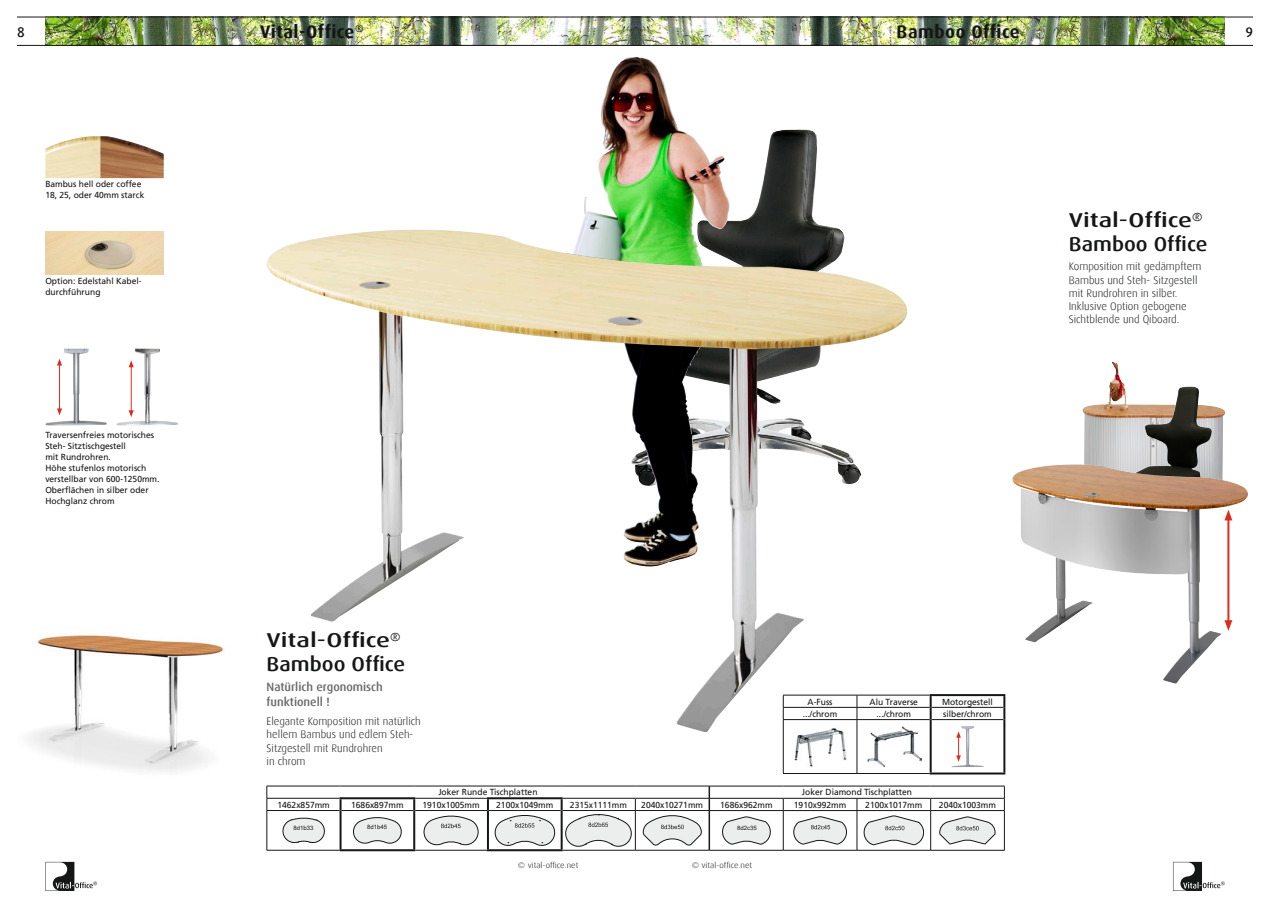
<style>
.page{position:relative;width:1270px;height:908px;background:#fff}
.page>*{position:absolute;margin:0;border:0;box-sizing:border-box;transform-origin:0 0}
.t1{font:500 20px/24px "Dax";color:#151616;scale:1.3 1}
.t2{font:700 18px "Dax";letter-spacing:.025em;color:#151616}
.t3{font:500 14px "Dax";color:#151616}
.t4{font:500 12px/14.4px "Dax";color:#686868}
.t5{font:300 11px/13.2px "Dax";color:#151616}
.t6{font:8.8px/11px "Frutiger LT";color:#151616}
.t7{font:300 8px "Dax";color:#151616;scale:1.1 1}
.t8{font:6px "Arial";color:#151616}
</style>
<div class="page">
<img style="left:45px;top:18px;width:1180px;height:27px">
<svg style="left:45px;top:861px;width:52px;height:29px"></svg>
<hr style="left:17px;top:17px;width:1236px;height:1px;background:#151616">
<hr style="left:17px;top:45px;width:1236px;height:1px;background:#151616">
<svg style="left:1173px;top:861px;width:52px;height:29px"></svg>
<img style="left:633px;top:86px;width:185px;height:111px">
<img style="left:597px;top:57px;width:36px;height:140px">
<img style="left:266px;top:197px;width:641px;height:534px">
<img style="left:45px;top:136px;width:119px;height:42px">
<img style="left:45px;top:231px;width:119px;height:43px">
<img style="left:1082px;top:361px;width:143px;height:103px">
<img style="left:1119px;top:386px;width:93px;height:78px">
<img style="left:1012px;top:464px;width:236px;height:219px">
<hr style="left:1227px;top:516px;width:2px;height:107px;background:#dd2b1c">
<svg style="left:1224px;top:620px;width:8px;height:10px"></svg>
<svg style="left:1224px;top:509px;width:8px;height:11px"></svg>
<img style="left:29px;top:635px;width:195px;height:137px">
<img style="left:45px;top:348px;width:62px;height:77px">
<hr style="left:59px;top:364px;width:1px;height:46px;background:#dd2b1c">
<svg style="left:57px;top:408px;width:5px;height:7px"></svg>
<svg style="left:57px;top:358px;width:5px;height:7px"></svg>
<img style="left:116px;top:348px;width:63px;height:77px">
<hr style="left:131px;top:365px;width:1px;height:46px;background:#dd2b1c">
<svg style="left:129px;top:410px;width:5px;height:7px"></svg>
<svg style="left:129px;top:360px;width:5px;height:7px"></svg>
<div style="left:857px;top:719px;width:74px;height:54px;background:#fff"></div>
<hr style="left:932px;top:706px;width:71px;height:1px;background:#151616">
<hr style="left:932px;top:719px;width:71px;height:1px;background:#151616">
<hr style="left:783px;top:694px;width:74px;height:1px;background:#151616">
<hr style="left:783px;top:706px;width:74px;height:1px;background:#151616">
<svg style="left:783px;top:695px;width:1px;height:24px"></svg>
<hr style="left:783px;top:719px;width:74px;height:1px;background:#151616">
<hr style="left:783px;top:719px;width:1px;height:53px;background:#151616">
<hr style="left:783px;top:772px;width:74px;height:1px;background:#151616">
<hr style="left:857px;top:706px;width:73px;height:1px;background:#151616">
<hr style="left:857px;top:719px;width:73px;height:1px;background:#151616">
<hr style="left:857px;top:694px;width:73px;height:1px;background:#151616">
<svg style="left:857px;top:695px;width:1px;height:24px"></svg>
<hr style="left:857px;top:719px;width:1px;height:53px;background:#151616">
<hr style="left:857px;top:772px;width:73px;height:1px;background:#151616">
<hr style="left:930px;top:693px;width:75px;height:2px;background:#151616">
<svg style="left:930px;top:695px;width:2px;height:24px"></svg>
<svg style="left:1003px;top:695px;width:2px;height:24px"></svg>
<hr style="left:930px;top:719px;width:2px;height:53px;background:#151616">
<hr style="left:1003px;top:719px;width:2px;height:53px;background:#151616">
<hr style="left:930px;top:772px;width:75px;height:2px;background:#151616">
<img style="left:793px;top:727px;width:54px;height:38px">
<img style="left:867px;top:726px;width:54px;height:40px">
<img style="left:956px;top:726px;width:27px;height:40px">
<svg style="left:956px;top:731px;width:5px;height:30px"></svg>
<hr style="left:857px;top:797px;width:74px;height:1px;background:#151616">
<hr style="left:857px;top:810px;width:74px;height:1px;background:#151616">
<hr style="left:931px;top:810px;width:74px;height:1px;background:#151616">
<hr style="left:857px;top:849px;width:74px;height:1px;background:#151616">
<hr style="left:709px;top:785px;width:74px;height:1px;background:#151616">
<hr style="left:783px;top:785px;width:74px;height:1px;background:#151616">
<hr style="left:857px;top:785px;width:74px;height:1px;background:#151616">
<hr style="left:931px;top:785px;width:74px;height:1px;background:#151616">
<hr style="left:709px;top:797px;width:74px;height:1px;background:#151616">
<hr style="left:783px;top:797px;width:74px;height:1px;background:#151616">
<svg style="left:783px;top:798px;width:1px;height:12px"></svg>
<svg style="left:857px;top:798px;width:1px;height:12px"></svg>
<hr style="left:709px;top:810px;width:74px;height:1px;background:#151616">
<hr style="left:783px;top:810px;width:74px;height:1px;background:#151616">
<hr style="left:783px;top:810px;width:1px;height:39px;background:#151616">
<hr style="left:857px;top:810px;width:1px;height:39px;background:#151616">
<hr style="left:709px;top:849px;width:74px;height:1px;background:#151616">
<hr style="left:783px;top:849px;width:74px;height:1px;background:#151616">
<hr style="left:931px;top:797px;width:74px;height:1px;background:#151616">
<svg style="left:930px;top:798px;width:1px;height:12px"></svg>
<svg style="left:1004px;top:786px;width:1px;height:24px"></svg>
<hr style="left:930px;top:810px;width:1px;height:39px;background:#151616">
<hr style="left:1004px;top:810px;width:1px;height:39px;background:#151616">
<hr style="left:931px;top:849px;width:74px;height:1px;background:#151616">
<svg style="left:722px;top:816px;width:49px;height:28px"></svg>
<svg style="left:793px;top:816px;width:54px;height:28px"></svg>
<svg style="left:864px;top:815px;width:60px;height:29px"></svg>
<svg style="left:939px;top:816px;width:57px;height:27px"></svg>
<hr style="left:563px;top:797px;width:72px;height:1px;background:#151616">
<hr style="left:635px;top:797px;width:74px;height:1px;background:#151616">
<svg style="left:709px;top:785px;width:1px;height:25px"></svg>
<hr style="left:489px;top:809px;width:72px;height:1px;background:#151616">
<hr style="left:635px;top:809px;width:74px;height:1px;background:#151616">
<hr style="left:635px;top:810px;width:1px;height:39px;background:#151616">
<hr style="left:709px;top:810px;width:1px;height:39px;background:#151616">
<hr style="left:563px;top:849px;width:72px;height:1px;background:#151616">
<hr style="left:635px;top:849px;width:74px;height:1px;background:#151616">
<hr style="left:267px;top:785px;width:74px;height:1px;background:#151616">
<hr style="left:341px;top:785px;width:73px;height:1px;background:#151616">
<hr style="left:414px;top:785px;width:74px;height:1px;background:#151616">
<hr style="left:488px;top:785px;width:74px;height:1px;background:#151616">
<hr style="left:562px;top:785px;width:73px;height:1px;background:#151616">
<hr style="left:635px;top:785px;width:74px;height:1px;background:#151616">
<hr style="left:267px;top:797px;width:73px;height:1px;background:#151616">
<svg style="left:267px;top:785px;width:1px;height:24px"></svg>
<hr style="left:267px;top:809px;width:73px;height:1px;background:#151616">
<hr style="left:267px;top:810px;width:1px;height:39px;background:#151616">
<hr style="left:342px;top:809px;width:71px;height:1px;background:#151616">
<hr style="left:267px;top:849px;width:73px;height:1px;background:#151616">
<hr style="left:415px;top:809px;width:72px;height:1px;background:#151616">
<hr style="left:415px;top:797px;width:72px;height:1px;background:#151616">
<hr style="left:415px;top:849px;width:72px;height:1px;background:#151616">
<hr style="left:487px;top:796px;width:76px;height:2px;background:#151616">
<svg style="left:487px;top:798px;width:2px;height:12px"></svg>
<hr style="left:487px;top:810px;width:2px;height:38px;background:#151616">
<hr style="left:561px;top:810px;width:2px;height:38px;background:#151616">
<hr style="left:487px;top:848px;width:76px;height:2px;background:#151616">
<hr style="left:340px;top:796px;width:75px;height:2px;background:#151616">
<svg style="left:340px;top:798px;width:2px;height:12px"></svg>
<svg style="left:413px;top:798px;width:2px;height:12px"></svg>
<hr style="left:340px;top:810px;width:2px;height:38px;background:#151616">
<hr style="left:413px;top:810px;width:2px;height:38px;background:#151616">
<hr style="left:340px;top:848px;width:75px;height:2px;background:#151616">
<svg style="left:283px;top:817px;width:42px;height:25px"></svg>
<svg style="left:353px;top:817px;width:49px;height:26px"></svg>
<svg style="left:423px;top:815px;width:56px;height:29px"></svg>
<svg style="left:495px;top:815px;width:60px;height:30px"></svg>
<svg style="left:561px;top:798px;width:75px;height:48px"></svg>
<svg style="left:643px;top:815px;width:59px;height:30px"></svg>
<h2 class="t2" style="left:260px;top:22px;width:105px">Vital-Office<sup>®</sup></h2>
<h2 class="t2" style="left:897px;top:22px;width:125px">Bamboo Office</h2>
<h3 class="t3" style="left:17px;top:24px;width:9px">8</h3>
<h3 class="t3" style="left:1245px;top:24px;width:9px">9</h3>
<p class="t6" style="left:45px;top:179px;width:101px">Bambus hell oder coffee<br>18, 25, oder 40mm starck</p>
<p class="t6" style="left:45px;top:275px;width:98px">Option: Edelstahl Kabel&shy;durchführung</p>
<p class="t6" style="left:45px;top:429px;width:116px">Traversenfreies motorisches<br>Steh- Sitztischgestell<br>mit Rundrohren.<br>Höhe stufenlos motorisch verstellbar von 600-1250mm.<br>Oberflächen in silber oder<br>Hochglanz chrom</p>
<h1 class="t1" style="left:1069px;top:208px;width:108px">Vital-Office<sup>®<br></sup>Bamboo Office</h1>
<p class="t5" style="left:1069px;top:260px;width:134px">Komposition mit gedämpftem<br>Bambus und Steh- Sitzgestell mit Rundrohren in silber.<br>Inklusive Option gebogene<br>Sichtblende und Qiboard.</p>
<h1 class="t1" style="left:267px;top:628px;width:108px">Vital-Office<sup>®<br></sup>Bamboo Office</h1>
<h3 class="t4" style="left:267px;top:680px;width:118px">Natürlich ergonomisch funktionell !</h3>
<p class="t5" style="left:267px;top:714px;width:156px">Elegante Komposition mit natürlich hellem Bambus und edlem Steh-<br>Sitzgestell mit Rundrohren<br>in chrom</p>
<p class="t6" style="left:438px;top:786px;width:101px">Joker Runde Tischplatten</p>
<p class="t6" style="left:277px;top:798px;width:54px">1462x857mm</p>
<p class="t6" style="left:351px;top:798px;width:54px">1686x897mm</p>
<p class="t6" style="left:423px;top:798px;width:59px">1910x1005mm</p>
<p class="t6" style="left:496px;top:798px;width:59px">2100x1049mm</p>
<p class="t6" style="left:570px;top:798px;width:59px">2315x1111mm</p>
<p class="t6" style="left:641px;top:798px;width:63px">2040x10271mm</p>
<p class="t8" style="left:293px;top:823px;width:22px">8d1b33</p>
<p class="t8" style="left:367px;top:823px;width:22px">8d1b45</p>
<p class="t6" style="left:808px;top:695px;width:26px">A-Fuss</p>
<p class="t6" style="left:870px;top:695px;width:50px">Alu Traverse</p>
<p class="t6" style="left:942px;top:695px;width:52px">Motorgestell</p>
<p class="t6" style="left:803px;top:708px;width:36px">.../chrom</p>
<p class="t6" style="left:877px;top:708px;width:36px">.../chrom</p>
<p class="t6" style="left:943px;top:708px;width:50px">silber/chrom</p>
<p class="t6" style="left:802px;top:786px;width:112px">Joker Diamond Tischplatten</p>
<p class="t6" style="left:720px;top:798px;width:54px">1686x962mm</p>
<p class="t6" style="left:794px;top:798px;width:54px">1910x992mm</p>
<p class="t6" style="left:865px;top:798px;width:59px">2100x1017mm</p>
<p class="t6" style="left:939px;top:798px;width:59px">2040x1003mm</p>
<p class="t8" style="left:737px;top:823px;width:21px">8d2c35</p>
<p class="t7" style="left:518px;top:860px;width:56px">© vital-office.net</p>
<p class="t7" style="left:692px;top:860px;width:56px">© vital-office.net</p>
</div>
